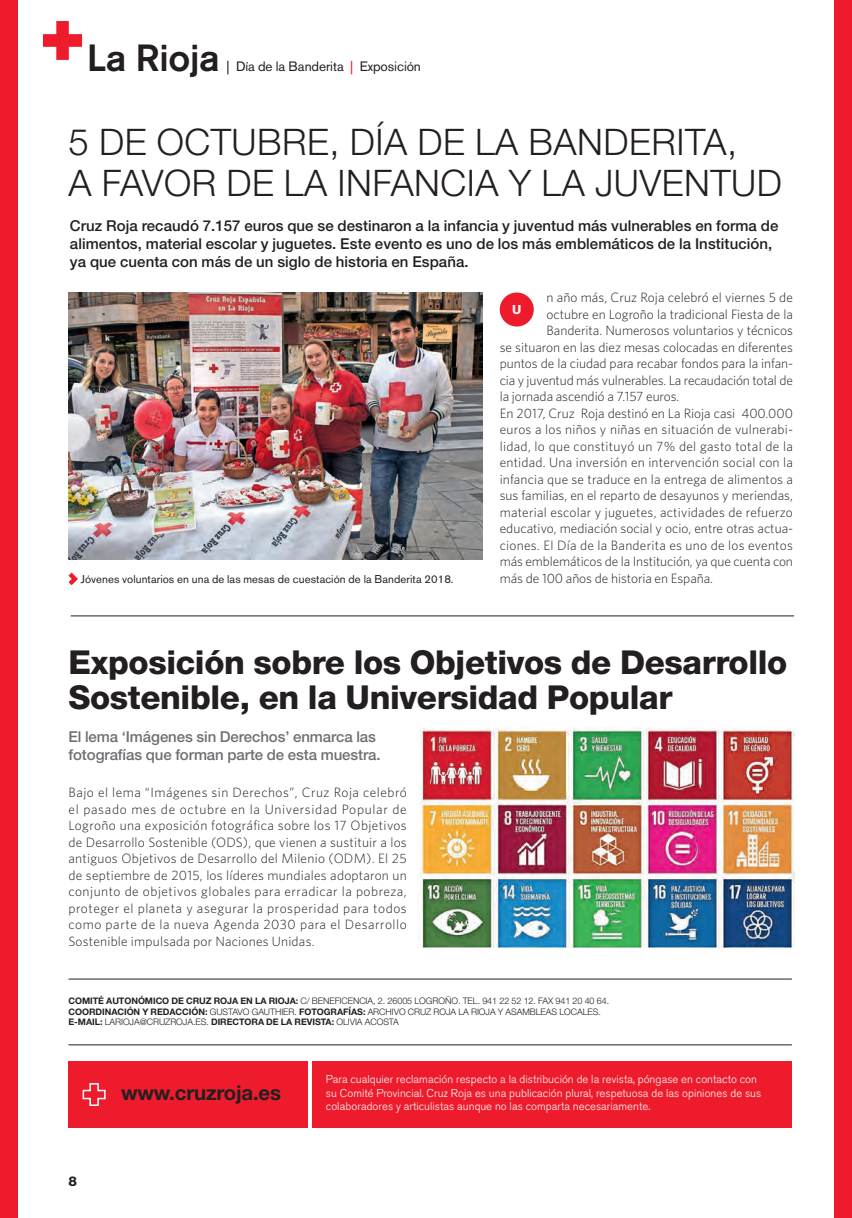
<style>
.page{position:relative;width:852px;height:1218px;background:#fff}
.page>*{position:absolute;margin:0;border:0;box-sizing:border-box;transform-origin:0 0}
.t1{font:500 37.5px "Akzidenz Grotesk BE";letter-spacing:-.005em;color:#231f20}
.t2{font:300 36.6px/40.3px "Helvetica Neue";letter-spacing:.015em;color:#231f20}
.t3{font:800 33px/34.5px "Helvetica Neue";letter-spacing:-.01em;color:#231f20}
.t4{font:700 20.4px "Helvetica Neue";letter-spacing:-.01em;color:#231f20}
.t5{font:500 15px/18px "Helvetica Neue";letter-spacing:.005em;color:#231f20}
.t6{font:500 15px/18px "Helvetica Neue";letter-spacing:-.005em;color:#6d6f74}
.t7{font:300 13.5px/16.5px "Whitney";color:#231f20;text-align:justify}
.t8{font:300 13.5px "Whitney";letter-spacing:.02em;color:#231f20}
.t9{font:13.5px "Akzidenz Grotesk BE";letter-spacing:-.005em;color:#231f20}
.t10{font:800 13.5px "Helvetica Neue";color:#231f20}
.t11{font:700 12.75px "Akzidenz Grotesk BE";color:#fff}
.t12{font:300 11.25px/13.5px "Akzidenz Grotesk BE";letter-spacing:.005em;color:#fff}
.t13{font:11.25px "Akzidenz Grotesk BE";letter-spacing:.005em;color:#231f20}
.t14{font:300 9px/10.5px "Helvetica Neue";letter-spacing:-.005em;color:#231f20}
.s1{color:#ee1b2c}
.s2{font-weight:700}
</style>
<div class="page">
<div style="left:0;top:0;width:18px;height:1217px;background:#ee1b2c"></div>
<div style="left:68px;top:1061px;width:239px;height:66px;background:#ee1b2c"></div>
<div style="left:313px;top:1061px;width:478px;height:66px;background:#ee1b2c"></div>
<hr style="left:68px;top:978px;width:723px;height:1px;background:#231f20">
<hr style="left:68px;top:1044px;width:723px;height:1px;background:#231f20">
<svg style="left:82px;top:1083px;width:24px;height:23px"></svg>
<svg style="left:68px;top:572px;width:10px;height:13px"></svg>
<div style="left:833px;top:0;width:18px;height:1217px;background:#ee1b2c"></div>
<svg style="left:43px;top:21px;width:39px;height:39px"></svg>
<div style="left:499px;top:292px;width:34px;height:34px;background:#ee1b2c;border-radius:50%"></div>
<img style="left:68px;top:292px;width:414px;height:268px">
<img style="left:417px;top:727px;width:376px;height:220px">
<hr style="left:71px;top:615px;width:722px;height:1px;background:#231f20">
<h1 class="t1" style="left:87px;top:44px;width:134px">La Rioja</h1>
<p class="t9" style="left:226px;top:61px;width:196px">| Día de la Banderita <span class="s1">|</span> Exposición</p>
<h2 class="t2" style="left:68px;top:125px;width:714px">5 DE OCTUBRE, DÍA DE LA BANDERITA,<br>A FAVOR DE LA INFANCIA Y LA JUVENTUD</h2>
<p class="t5" style="left:70px;top:218px;width:709px">Cruz Roja recaudó 7.157 euros que se destinaron a la infancia y juventud más vulnerables en forma de alimentos, material escolar y juguetes. Este evento es uno de los más emblemáticos de la Institución, ya que cuenta con más de un siglo de historia en España.</p>
<p class="t13" style="left:81px;top:574px;width:374px">Jóvenes voluntarios en una de las mesas de cuestación de la Banderita 2018.</p>
<p class="t7" style="left:546px;top:290px;width:248px">n año más, Cruz Roja celebró el viernes 5 de</p>
<p class="t7" style="left:546px;top:306px;width:248px">octubre en Logroño la tradicional Fiesta de la</p>
<p class="t7" style="left:546px;top:323px;width:248px">Banderita. Numerosos voluntarios y técnicos</p>
<p class="t7" style="left:499px;top:339px;width:294px">se situaron en las diez mesas colocadas en diferentes</p>
<p class="t7" style="left:499px;top:356px;width:295px">puntos de la ciudad para recabar fondos para la infan-</p>
<p class="t7" style="left:499px;top:372px;width:295px">cia y juventud más vulnerables. La recaudación total de</p>
<p class="t7" style="left:499px;top:389px;width:181px">la jornada ascendió a 7.157 euros.</p>
<p class="t7" style="left:499px;top:405px;width:295px">En 2017, Cruz Roja destinó en La Rioja casi 400.000</p>
<p class="t8" style="left:499px;top:424px;width:295px">euros a los niños y niñas en situación de vulnerabi-</p>
<p class="t8" style="left:499px;top:441px;width:295px">lidad, lo que constituyó un 7% del gasto total de la</p>
<p class="t7" style="left:499px;top:455px;width:294px">entidad. Una inversión en intervención social con la</p>
<p class="t7" style="left:499px;top:471px;width:294px">infancia que se traduce en la entrega de alimentos a</p>
<p class="t7" style="left:499px;top:488px;width:294px">sus familias, en el reparto de desayunos y meriendas,</p>
<p class="t7" style="left:499px;top:504px;width:294px">material escolar y juguetes, actividades de refuerzo</p>
<p class="t7" style="left:499px;top:521px;width:295px">educativo, mediación social y ocio, entre otras actua-</p>
<p class="t8" style="left:499px;top:540px;width:294px">ciones. El Día de la Banderita es uno de los eventos</p>
<p class="t7" style="left:499px;top:554px;width:294px">más emblemáticos de la Institución, ya que cuenta con</p>
<p class="t7" style="left:499px;top:570px;width:215px">más de 100 años de historia en España.</p>
<p class="t11" style="left:512px;top:305px;width:11px">U</p>
<h3 class="t3" style="left:68px;top:648px;width:720px">Exposición sobre los Objetivos de Desarrollo<br>Sostenible, en la Universidad Popular</h3>
<p class="t6" style="left:68px;top:728px;width:313px">El lema ‘Imágenes sin Derechos’ enmarca las fotografías que forman parte de esta muestra.</p>
<p class="t7" style="left:68px;top:785px;width:340px">Bajo el lema “Imágenes sin Derechos”, Cruz Roja celebró el pasado mes de octubre en la Universidad Popular de Logroño una exposición fotográfica sobre los 17 Objetivos de Desarrollo Sostenible (ODS), que vienen a sustituir a los antiguos Objetivos de Desarrollo del Milenio (ODM). El 25 de septiembre de 2015, los líderes mundiales adoptaron un conjunto de objetivos globales para erradicar la pobreza, proteger el planeta y asegurar la prosperidad para todos como parte de la nueva Agenda 2030 para el Desarrollo Sostenible impulsada por Naciones Unidas.</p>
<p class="t14" style="left:68px;top:996px;width:542px"><span class="s2">COMITÉ AUTONÓMICO DE CRUZ ROJA EN LA RIOJA:</span> C/ BENEFICENCIA, 2. 26005 LOGROÑO. TEL. 941 22 52 12. FAX 941 20 40 64.<br><span class="s2">COORDINACIÓN Y REDACCIÓN:</span> GUSTAVO GAUTHIER. <span class="s2">FOTOGRAFÍAS:</span> ARCHIVO CRUZ ROJA LA RIOJA Y ASAMBLEAS LOCALES.<br><span class="s2">E-MAIL:</span> LARIOJA@CRUZROJA.ES. <span class="s2">DIRECTORA DE LA REVISTA:</span> OLIVIA ACOSTA</p>
<p class="t10" style="left:68px;top:1176px;width:10px">8</p>
<h3 class="t4" style="left:121px;top:1085px;width:161px">www.cruzroja.es</h3>
<p class="t12" style="left:326px;top:1073px;width:437px">Para cualquier reclamación respecto a la distribución de la revista, póngase en contacto con su Comité Provincial. Cruz Roja es una publicación plural, respetuosa de las opiniones de sus colaboradores y articulistas aunque no las comparta necesariamente.</p>
</div>
